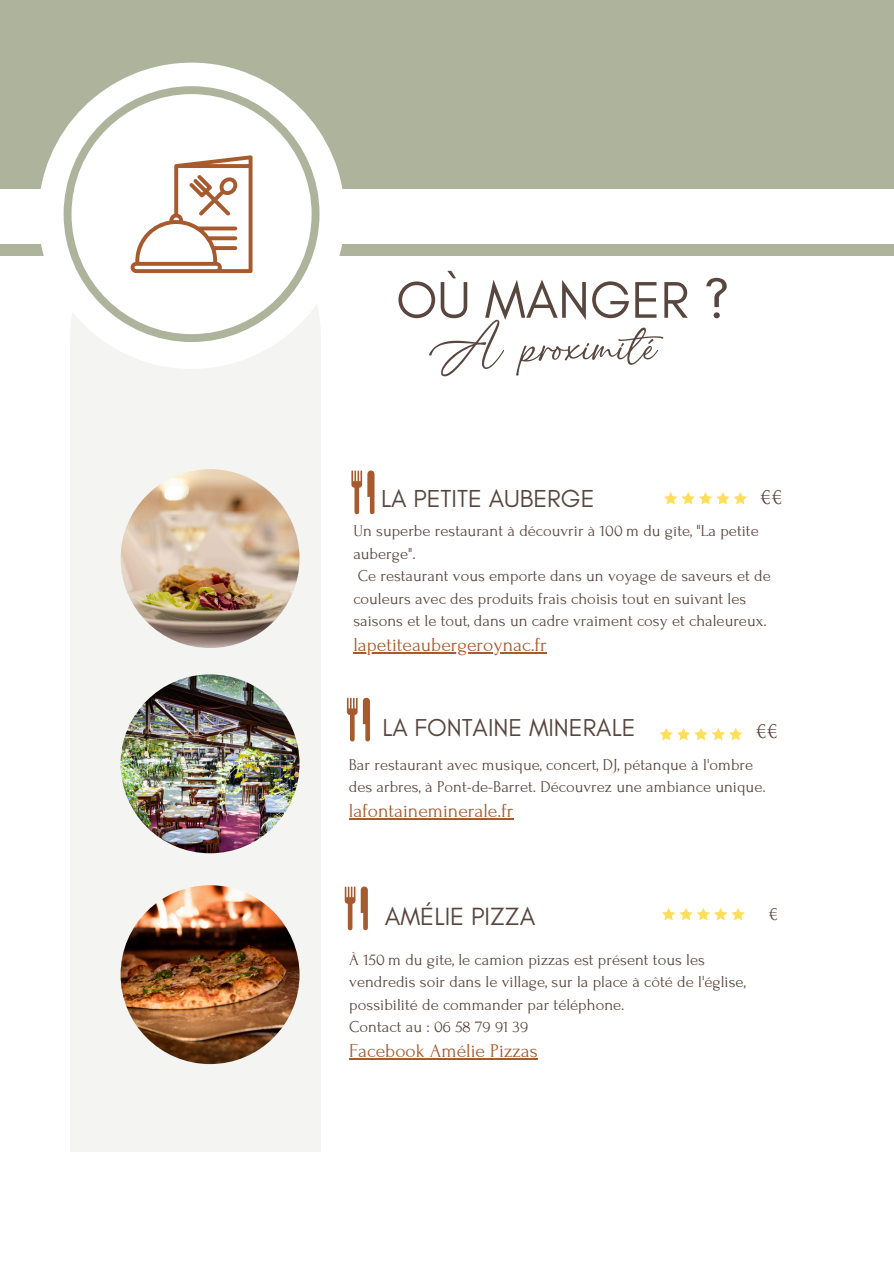
<style>
.page{position:relative;width:894px;height:1264px;background:#fff}
.page>*{position:absolute;margin:0;border:0;box-sizing:border-box;transform-origin:0 0}
.t1{font:67.5px "Best Moment";color:#59463f}
.t2{font:52.5px "Glacial Indifference";color:#59463f}
.t3{font:25.35px "Glacial Indifference";color:#59463f}
.t4{font:25.05px "Glacial Indifference";color:#59463f}
.t5{font:24.9px "Glacial Indifference";color:#59463f}
.t6{font:21px "Forum";color:#59463f}
.t7{font:19.65px "Forum";color:#a65a2e}
.t8{font:18px "Forum";color:#59463f}
.t9{font:16.65px/22.5px "Forum";color:#59463f}
</style>
<div class="page">
<div style="left:70px;top:318px;width:251px;height:834px;background:#f4f5f2"></div>
<div style="left:0;top:244px;width:893px;height:11px;background:#aeb39c"></div>
<div style="left:0;top:0;width:893px;height:189px;background:#aeb39c"></div>
<div style="left:38px;top:63px;width:306px;height:306px;background:#fff;border-radius:50%"></div>
<svg style="left:64px;top:86px;width:255px;height:256px"></svg>
<svg style="left:131px;top:155px;width:121px;height:118px"></svg>
<svg style="left:351px;top:470px;width:23px;height:45px"></svg>
<svg style="left:347px;top:697px;width:10px;height:45px"></svg>
<svg style="left:363px;top:697px;width:7px;height:45px"></svg>
<svg style="left:344px;top:886px;width:24px;height:45px"></svg>
<svg style="left:664px;top:492px;width:82px;height:12px"></svg>
<svg style="left:659px;top:728px;width:83px;height:12px"></svg>
<svg style="left:662px;top:908px;width:82px;height:12px"></svg>
<img style="left:120px;top:885px;width:179px;height:179px;border-radius:50%">
<img style="left:120px;top:674px;width:179px;height:179px;border-radius:50%">
<img style="left:120px;top:469px;width:179px;height:179px;border-radius:50%">
<hr style="left:353px;top:652px;width:193px;height:1px;background:#a65a2e">
<hr style="left:349px;top:818px;width:164px;height:1px;background:#a65a2e">
<hr style="left:349px;top:1058px;width:188px;height:1px;background:#a65a2e">
<h1 class="t2" style="left:396px;top:268px;width:335px">OÙ MANGER ?</h1>
<p class="t1" style="left:428px;top:311px;width:230px">A proximité</p>
<p class="t4" style="left:381px;top:483px;width:215px">LA PETITE AUBERGE</p>
<p class="t6" style="left:760px;top:486px;width:24px">€€</p>
<p class="t9" style="left:353px;top:520px;width:407px">Un superbe restaurant à découvrir à 100 m du gîte, "La petite auberge".</p>
<p class="t9" style="left:353px;top:565px;width:419px">Ce restaurant vous emporte dans un voyage de saveurs et de couleurs avec des produits frais choisis tout en suivant les saisons et le tout, dans un cadre vraiment cosy et chaleureux.</p>
<h2 class="t7" style="left:353px;top:634px;width:195px">lapetiteaubergeroynac.fr</h2>
<h3 class="t5" style="left:382px;top:712px;width:255px">LA FONTAINE MINERALE</h3>
<p class="t6" style="left:756px;top:719px;width:24px">€€</p>
<p class="t9" style="left:349px;top:753px;width:418px">Bar restaurant avec musique, concert, DJ, pétanque à l'ombre des arbres, à Pont-de-Barret. Découvrez une ambiance unique.</p>
<h3 class="t7" style="left:349px;top:800px;width:166px">lafontaineminerale.fr</h3>
<p class="t3" style="left:384px;top:900px;width:152px">AMÉLIE PIZZA</p>
<p class="t9" style="left:349px;top:948px;width:398px">À 150 m du gîte, le camion pizzas est présent tous les vendredis soir dans le village, sur la place à côté de l'église, possibilité de commander par téléphone.</p>
<p class="t9" style="left:349px;top:1015px;width:180px">Contact au : 06 58 79 91 39</p>
<p class="t7" style="left:349px;top:1040px;width:190px">Facebook Amélie Pizzas</p>
<p class="t8" style="left:768px;top:904px;width:11px">€</p>
</div>
